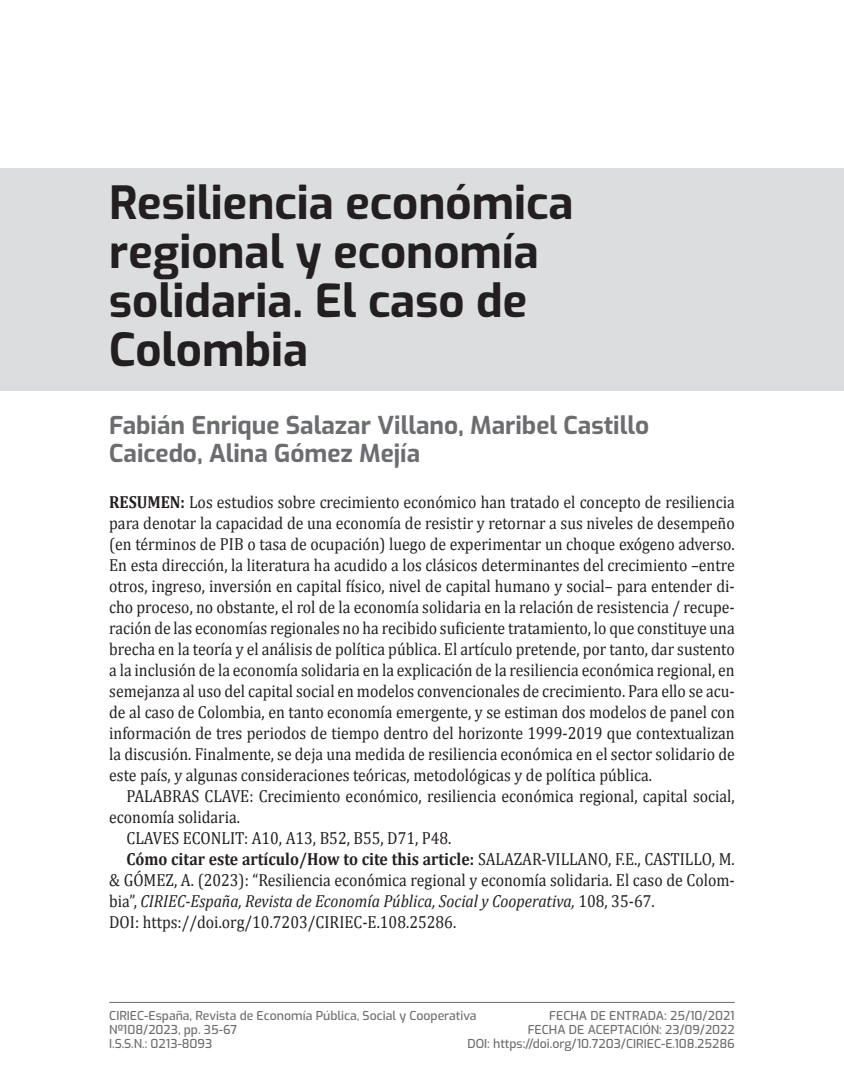
<style>
.page{position:relative;width:844px;height:1092px;background:#fff}
.page>*{position:absolute;margin:0;border:0;box-sizing:border-box;transform-origin:0 0}
.Título{font:100 45.5px/49px "Exo";color:#231f20}
.Autor{font:100 24.5px/28px "Exo";color:#6c6d70}
.t1{font:17.5px/21px "Cambria";color:#231f20;text-align:justify;scale:.9 1}
.t2{font:100 12.25px "Exo";color:#6c6d70}
.s1{font-weight:700}
.s2{font-style:italic}
</style>
<div class="page">
<hr style="left:109px;top:1002px;width:625px;height:1px;background:#6c6d70">
<div style="left:0;top:169px;width:843px;height:222px;background:#dcdddf"></div>
<p class="Título" style="left:109px;top:176px;width:465px">Resiliencia económica regional y economía solidaria. El caso de<br>Colombia</p>
<p class="Autor" style="left:109px;top:410px;width:541px">Fabián Enrique Salazar Villano, Maribel Castillo<br>Caicedo, Alina Gómez Mejía</p>
<p class="t1" style="left:109px;top:491px;width:696px"><span class="s1">RESUMEN:</span> Los estudios sobre crecimiento económico han tratado el concepto de resiliencia para denotar la capacidad de una economía de resistir y retornar a sus niveles de desempeño (en términos de PIB o tasa de ocupación) luego de experimentar un choque exógeno adverso.<br>En esta dirección, la literatura ha acudido a los clásicos determinantes del crecimiento –entre otros, ingreso, inversión en capital físico, nivel de capital humano y social– para entender di&shy;cho proceso, no obstante, el rol de la economía solidaria en la relación de resistencia / recupe&shy;ración de las economías regionales no ha recibido suficiente tratamiento, lo que constituye una brecha en la teoría y el análisis de política pública. El artículo pretende, por tanto, dar sustento a la inclusión de la economía solidaria en la explicación de la resiliencia económica regional, en semejanza al uso del capital social en modelos convencionales de crecimiento. Para ello se acu&shy;de al caso de Colombia, en tanto economía emergente, y se estiman dos modelos de panel con información de tres periodos de tiempo dentro del horizonte 1999-2019 que contextualizan la discusión. Finalmente, se deja una medida de resiliencia económica en el sector solidario de este país, y algunas consideraciones teóricas, metodológicas y de política pública.</p>
<p class="t1" style="left:109px;top:785px;width:696px;text-indent:17px">PALABRAS CLAVE: Crecimiento económico, resiliencia económica regional, capital social, economía solidaria.</p>
<p class="t1" style="left:126px;top:827px;width:362px">CLAVES ECONLIT: A10, A13, B52, B55, D71, P48.</p>
<p class="t1" style="left:109px;top:848px;width:696px;text-indent:17px"><span class="s1">Cómo citar este artículo/How to cite this article:</span> SALAZAR-VILLANO, F.E., CASTILLO, M. &amp; GÓMEZ, A. (2023): “Resiliencia económica regional y economía solidaria. El caso de Colom&shy;bia”, <span class="s2">CIRIEC-España, Revista de Economía Pública, Social y Cooperativa,</span> 108, 35-67.</p>
<p class="t1" style="left:109px;top:911px;width:387px">DOI: https://doi.org/10.7203/CIRIEC-E.108.25286.</p>
<p class="t2" style="left:549px;top:1006px;width:187px">FECHA DE ENTRADA: 25/10/2021</p>
<p class="t2" style="left:527px;top:1020px;width:208px">FECHA DE ACEPTACIÓN: 23/09/2022</p>
<p class="t2" style="left:467px;top:1034px;width:269px">DOI: https://doi.org/10.7203/CIRIEC-E.108.25286</p>
<p class="t2" style="left:109px;top:1006px;width:368px">CIRIEC-España, Revista de Economía Pública, Social y Cooperativa</p>
<p class="t2" style="left:109px;top:1020px;width:130px">Nº108/2023, pp. 35-67</p>
<p class="t2" style="left:109px;top:1034px;width:104px">I.S.S.N.: 0213-8093</p>
</div>
